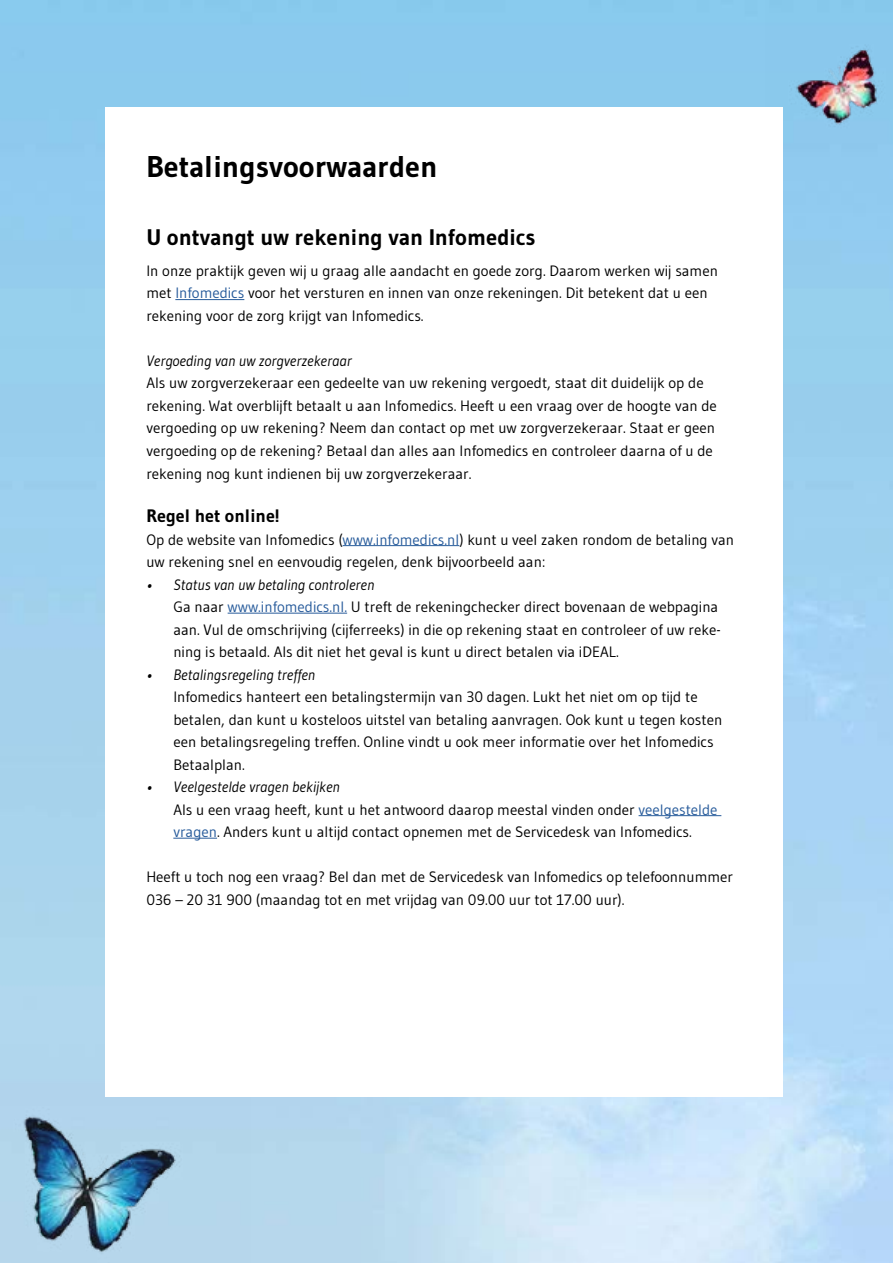
<style>
.page{position:relative;width:893px;height:1263px;background:#fff}
.page>*{position:absolute;margin:0;border:0;box-sizing:border-box;transform-origin:0 0}
.t1{font:700 30px "Gudea";color:#000}
.t2{font:700 22.5px "Gudea";color:#000}
.t3{font:700 18px "Gudea";color:#000}
.t4{font:15px/22.5px "Gudea";color:#000}
.t5{font:italic 15px "Gudea";color:#000}
.s1{color:#275b9b}
.s2{font-style:italic}
</style>
<div class="page">
<img style="left:765px;top:0;width:128px;height:213px">
<img style="left:0;top:1084px;width:251px;height:179px">
<div style="left:105px;top:107px;width:677px;height:989px;background:#fff"></div>
<hr style="left:175px;top:299px;width:69px;height:1px;background:#275b9b">
<hr style="left:343px;top:545px;width:116px;height:1px;background:#275b9b">
<hr style="left:228px;top:613px;width:119px;height:1px;background:#275b9b">
<hr style="left:639px;top:815px;width:82px;height:1px;background:#275b9b">
<hr style="left:173px;top:838px;width:44px;height:1px;background:#275b9b">
<h1 class="t1" style="left:146px;top:148px;width:293px">Betalingsvoorwaarden</h1>
<h2 class="t2" style="left:146px;top:223px;width:391px">U ontvangt uw rekening van Infomedics</h2>
<p class="t4" style="left:146px;top:259px;width:573px">In onze praktijk geven wij u graag alle aandacht en goede zorg. Daarom werken wij samen met <span class="s1">Infomedics</span> voor het versturen en innen van onze rekeningen. Dit betekent dat u een rekening voor de zorg krijgt van Infomedics.</p>
<p class="t5" style="left:146px;top:351px;width:207px">Vergoeding van uw zorgverzekeraar</p>
<p class="t4" style="left:146px;top:372px;width:572px">Als uw zorgverzekeraar een gedeelte van uw rekening vergoedt, staat dit duidelijk op de rekening. Wat overblijft betaalt u aan Infomedics. Heeft u een vraag over de hoogte van de vergoeding op uw rekening? Neem dan contact op met uw zorgverzekeraar. Staat er geen vergoeding op de rekening? Betaal dan alles aan Infomedics en controleer daarna of u de rekening nog kunt indienen bij uw zorgverzekeraar.</p>
<p class="t3" style="left:146px;top:504px;width:135px">Regel het online!</p>
<p class="t4" style="left:146px;top:528px;width:589px">Op de website van Infomedics (<span class="s1">www.infomedics.nl</span>) kunt u veel zaken rondom de betaling van uw rekening snel en eenvoudig regelen, denk bijvoorbeeld aan:</p>
<p class="t4" style="left:173px;top:573px;width:549px;text-indent:-27px"><span class="s2">• Status van uw betaling controleren<br></span>Ga naar <span class="s1">www.infomedics.nl.</span> U treft de rekeningchecker direct bovenaan de webpagina aan. Vul de omschrijving (cijferreeks) in die op rekening staat en controleer of uw reke&shy;ning is betaald. Als dit niet het geval is kunt u direct betalen via iDEAL.</p>
<p class="t5" style="left:146px;top:665px;width:171px">• Betalingsregeling treffen</p>
<p class="t4" style="left:173px;top:685px;width:550px">Infomedics hanteert een betalingstermijn van 30 dagen. Lukt het niet om op tijd te betalen, dan kunt u kosteloos uitstel van betaling aanvragen. Ook kunt u tegen kosten een betalingsregeling treffen. Online vindt u ook meer informatie over het Infomedics Betaalplan.</p>
<p class="t4" style="left:173px;top:775px;width:546px;text-indent:-27px"><span class="s2">• Veelgestelde vragen bekijken<br></span>Als u een vraag heeft, kunt u het antwoord daarop meestal vinden onder <span class="s1">veelgestelde vragen</span>. Anders kunt u altijd contact opnemen met de Servicedesk van Infomedics.</p>
<p class="t4" style="left:146px;top:865px;width:588px">Heeft u toch nog een vraag? Bel dan met de Servicedesk van Infomedics op telefoonnummer<br>036 – 20 31 900 (maandag tot en met vrijdag van 09.00 uur tot 17.00 uur).</p>
</div>
